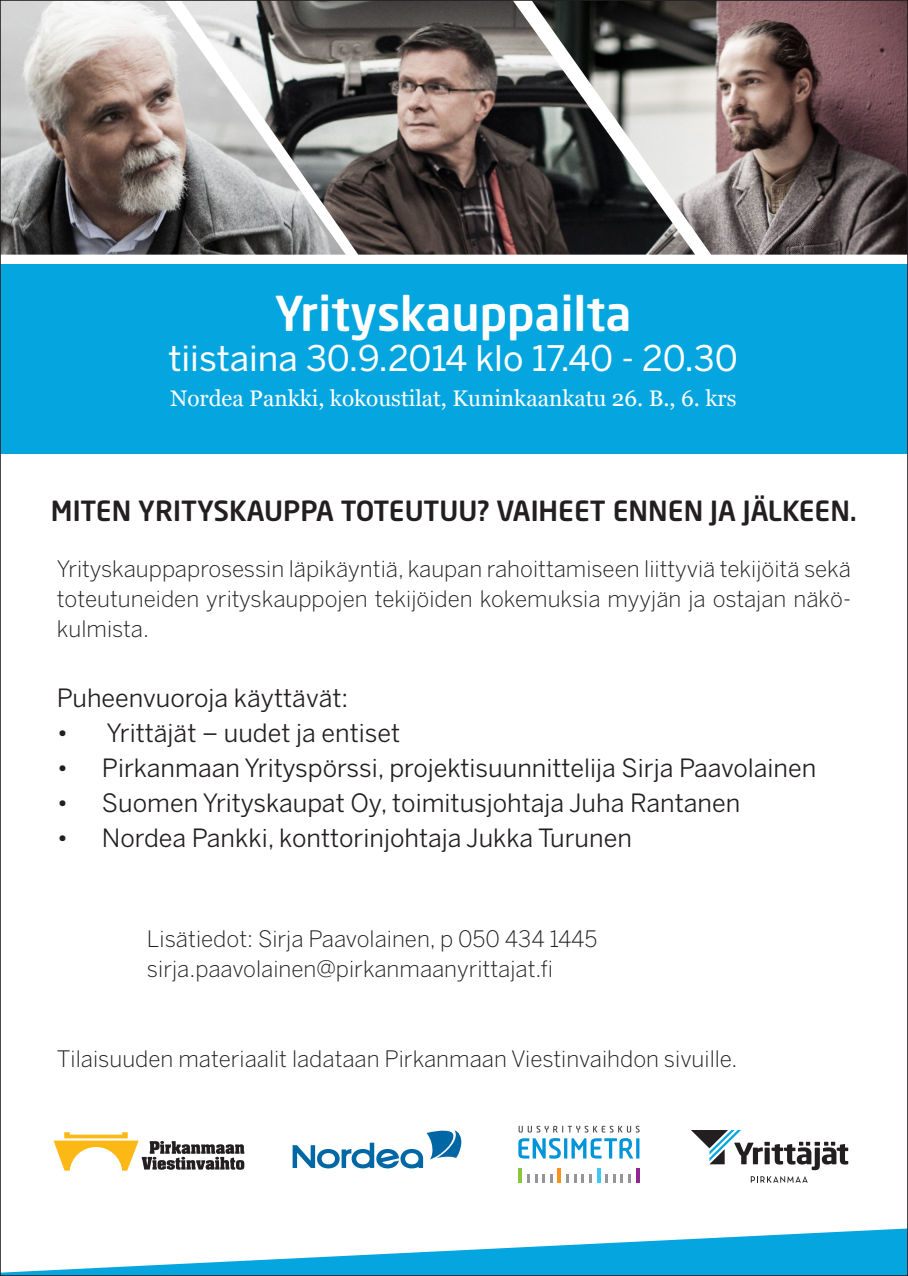
<style>
.page{position:relative;width:908px;height:1276px;background:#fff}
.page>*{position:absolute;margin:0;border:0;box-sizing:border-box;transform-origin:0 0}
.t1{font:500 47.5px "Neo Sans Std";color:#fff}
.t2{font:35px "Benton Sans";color:#fff}
.t3{font:500 27.5px "Neo Sans Std";color:#231f20}
.t4{font:25px "Benton Sans";color:#231f20}
.t5{font:300 22.5px/30px "Benton Sans";color:#231f20;text-align:justify}
.t6{font:22.5px "Georgia";color:#fff}
</style>
<div class="page">
<div style="left:0;top:264px;width:907px;height:190px;background:#05a6e0"></div>
<svg style="left:2px;top:1228px;width:903px;height:46px"></svg>
<svg style="left:691px;top:1130px;width:156px;height:40px"></svg>
<svg style="left:750px;top:1176px;width:57px;height:6px"></svg>
<svg style="left:292px;top:1130px;width:170px;height:38px"></svg>
<svg style="left:54px;top:1132px;width:190px;height:38px"></svg>
<img style="left:2px;top:2px;width:179px;height:253px">
<img style="left:181px;top:2px;width:350px;height:253px">
<img style="left:531px;top:2px;width:374px;height:253px">
<svg style="left:518px;top:1138px;width:121px;height:20px"></svg>
<svg style="left:518px;top:1125px;width:121px;height:7px"></svg>
<hr style="left:518px;top:1168px;width:4px;height:14px;background:#8bc63e">
<svg style="left:527px;top:1174px;width:25px;height:8px"></svg>
<svg style="left:566px;top:1174px;width:25px;height:8px"></svg>
<svg style="left:605px;top:1174px;width:25px;height:8px"></svg>
<hr style="left:557px;top:1168px;width:4px;height:14px;background:#f7931d">
<svg style="left:597px;top:1168px;width:3px;height:14px"></svg>
<svg style="left:636px;top:1168px;width:3px;height:14px"></svg>
<p class="t1" style="left:274px;top:283px;width:358px">Yrityskauppailta</p>
<p class="t2" style="left:168px;top:337px;width:571px">tiistaina 30.9.2014 klo 17.40 - 20.30</p>
<p class="t6" style="left:170px;top:384px;width:567px">Nordea Pankki, kokoustilat, Kuninkaankatu 26. B., 6. krs</p>
<p class="t3" style="left:51px;top:493px;width:807px">MITEN YRITYSKAUPPA TOTEUTUU? VAIHEET ENNEN JA JÄLKEEN.</p>
<p class="t5" style="left:57px;top:553px;width:795px">Yrityskauppaprosessin läpikäyntiä, kaupan rahoittamiseen liittyviä tekijöitä sekä toteutuneiden yrityskauppojen tekijöiden kokemuksia myyjän ja ostajan näkö&shy;kulmista.</p>
<p class="t4" style="left:57px;top:683px;width:293px">Puheenvuoroja käyttävät:</p>
<p class="t4" style="left:57px;top:718px;width:344px">• Yrittäjät – uudet ja entiset</p>
<p class="t4" style="left:57px;top:753px;width:760px">• Pirkanmaan Yrityspörssi, projektisuunnittelija Sirja Paavolainen</p>
<p class="t4" style="left:57px;top:788px;width:684px">• Suomen Yrityskaupat Oy, toimitusjohtaja Juha Rantanen</p>
<p class="t4" style="left:57px;top:823px;width:576px">• Nordea Pankki, konttorinjohtaja Jukka Turunen</p>
<p class="t5" style="left:147px;top:923px;width:452px">Lisätiedot: Sirja Paavolainen, p 050 434 1445 sirja.paavolainen@pirkanmaanyrittajat.fi</p>
<p class="t5" style="left:57px;top:1043px;width:682px">Tilaisuuden materiaalit ladataan Pirkanmaan Viestinvaihdon sivuille.</p>
</div>
